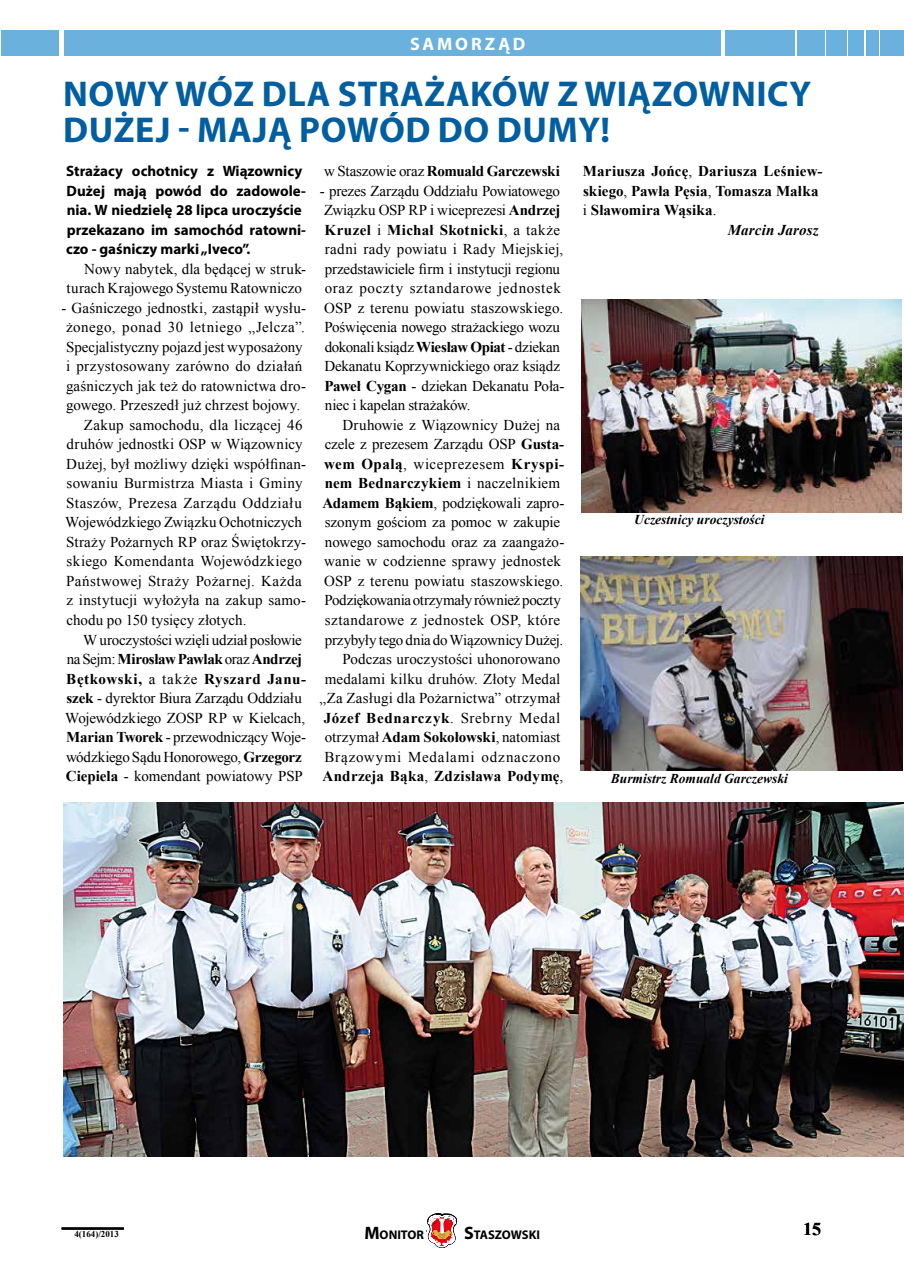
<style>
.page{position:relative;width:904px;height:1276px;background:#fff}
.page>*{position:absolute;margin:0;border:0;box-sizing:border-box;transform-origin:0 0}
.t1{font:700 36px "Myriad Pro";letter-spacing:.015em;color:#005ea1}
.t2{font:700 18px "Myriad Pro";letter-spacing:.155em;color:#fff}
.t3{font:700 18px "Times New Roman";color:#000}
.t4{font:15px/19.5px "Times New Roman";letter-spacing:.005em;color:#000;text-align:right}
.t5{font:700 15px/19.5px "Myriad Pro";color:#000}
.t6{font:15px "Times New Roman";letter-spacing:-.015em;color:#000}
.t7{font:700 15px "Times New Roman";letter-spacing:.005em;color:#000}
.t8{font:15px "Times New Roman";letter-spacing:.035em;color:#000}
.t9{font:700 15px "Times New Roman";letter-spacing:-.025em;color:#000}
.t10{font:15px "Times New Roman";letter-spacing:-.025em;color:#000}
.t11{font:15px "Times New Roman";letter-spacing:.03em;color:#000}
.t12{font:700 15px "Times New Roman";letter-spacing:-.02em;color:#000}
.t13{font:15px "Times New Roman";letter-spacing:.025em;color:#000}
.t14{font:700 15px "Times New Roman";letter-spacing:.04em;color:#000}
.t15{font:italic 700 15px "Times New Roman";letter-spacing:.01em;color:#000}
.t16{font:italic 700 13.5px "Times New Roman";color:#000}
.t17{font:700 12.6px "Myriad Pro";color:#000}
.t18{font:700 9px "Times New Roman";color:#000}
.s1{font-weight:400}
.s2{font-weight:700}
.s3{font-size:18px}
</style>
<div class="page">
<svg style="left:427px;top:1213px;width:30px;height:34px"></svg>
<hr style="left:62px;top:1227px;width:62px;height:1px;background:#000">
<hr style="left:62px;top:1228px;width:62px;height:1px;background:#000">
<div style="left:65px;top:30px;width:656px;height:26px;background:#6bb1dd"></div>
<div style="left:880px;top:30px;width:24px;height:26px;background:#6bb1dd"></div>
<div style="left:866px;top:30px;width:12px;height:26px;background:#6bb1dd"></div>
<div style="left:848px;top:30px;width:16px;height:26px;background:#6bb1dd"></div>
<div style="left:725px;top:30px;width:69px;height:26px;background:#6bb1dd"></div>
<div style="left:2px;top:30px;width:57px;height:26px;background:#6bb1dd"></div>
<div style="left:826px;top:30px;width:20px;height:26px;background:#6bb1dd"></div>
<div style="left:796px;top:30px;width:28px;height:26px;background:#6bb1dd"></div>
<img style="left:63px;top:802px;width:840px;height:354px">
<img style="left:580px;top:557px;width:322px;height:213px">
<img style="left:581px;top:299px;width:320px;height:213px">
<p class="t2" style="left:410px;top:32px;width:117px">SAMORZĄD</p>
<h1 class="t1" style="left:63px;top:71px;width:222px">Nowy wóz dla</h1>
<h1 class="t1" style="left:338px;top:71px;width:314px">strażaków z wiązo</h1>
<h1 class="t1" style="left:698px;top:71px;width:114px">wnicy</h1>
<h1 class="t1" style="left:63px;top:107px;width:461px">dużej - mają powód do dum</h1>
<h1 class="t1" style="left:578px;top:107px;width:33px">y!</h1>
<p class="t5" style="left:66px;top:161px;width:241px">Strażacy ochotnicy z Wiązownicy<br>Dużej mają powód do zadowole&shy;nia. W niedzielę 28 lipca uroczyście przekazano im samochód ratowni&shy;czo - gaśniczy marki „Iveco”.</p>
<p class="t4" style="left:67px;top:259px;width:241px">Nowy nabytek, dla będącej w struk‑ turach Krajowego Systemu Ratowniczo</p>
<p class="t4" style="left:62px;top:298px;width:246px">- Gaśniczego jednostki, zastąpił wysłu‑</p>
<p class="t11" style="left:66px;top:317px;width:240px">żonego, ponad 30 letniego „Jelcza”.</p>
<p class="t4" style="left:66px;top:337px;width:238px">Specjalistyczny pojazd jest wyposażony</p>
<p class="t4" style="left:66px;top:356px;width:238px">i przystosowany zarówno do działań</p>
<p class="t4" style="left:66px;top:376px;width:241px">gaśniczych jak też do ratownictwa dro‑</p>
<p class="t4" style="left:66px;top:395px;width:236px">gowego. Przeszedł już chrzest bojowy.</p>
<p class="t4" style="left:84px;top:415px;width:220px">Zakup samochodu, dla liczącej 46</p>
<p class="t4" style="left:66px;top:434px;width:238px">druhów jednostki OSP w Wiązownicy</p>
<p class="t4" style="left:66px;top:454px;width:241px">Dużej, był możliwy dzięki współfinan‑</p>
<p class="t13" style="left:67px;top:473px;width:237px">sowaniu Burmistrza Miasta i Gminy</p>
<p class="t8" style="left:66px;top:493px;width:237px">Staszów, Prezesa Zarządu Oddziału</p>
<p class="t4" style="left:65px;top:512px;width:238px">Wojewódzkiego Związku Ochotniczych</p>
<p class="t4" style="left:66px;top:532px;width:241px">Straży Pożarnych RP oraz Świętokrzy‑</p>
<p class="t4" style="left:67px;top:551px;width:237px">skiego Komendanta Wojewódzkiego</p>
<p class="t8" style="left:66px;top:571px;width:237px">Państwowej Straży Pożarnej. Każda</p>
<p class="t4" style="left:66px;top:590px;width:241px">z instytucji wyłożyła na zakup samo‑</p>
<p class="t4" style="left:66px;top:610px;width:181px">chodu po 150 tysięcy złotych.</p>
<p class="t6" style="left:83px;top:629px;width:220px">W uroczystości wzięli udział posłowie</p>
<p class="t9" style="left:67px;top:648px;width:237px"><span class="s1">na Sejm:</span> Mirosław Pawlak <span class="s1">oraz</span> Andrzej</p>
<p class="t14" style="left:66px;top:668px;width:241px">Bętkowski, <span class="s1">a także</span> Ryszard Janu-</p>
<p class="t4" style="left:67px;top:688px;width:237px"><span class="s2">szek</span> - dyrektor Biura Zarządu Oddziału</p>
<p class="t6" style="left:65px;top:707px;width:241px">Wojewódzkiego ZOSP RP w Kielcach,</p>
<p class="t6" style="left:66px;top:727px;width:241px"><span class="s2">Marian Tworek</span> - przewodniczący Woje‑</p>
<p class="t10" style="left:66px;top:746px;width:237px">wódzkiego Sądu Honorowego, <span class="s2">Grzegorz</span></p>
<p class="t4" style="left:66px;top:766px;width:238px"><span class="s2">Ciepiela</span> - komendant powiatowy PSP</p>
<p class="t12" style="left:324px;top:161px;width:237px"><span class="s1">w Staszowie oraz</span> Romuald Garczewski</p>
<p class="t4" style="left:320px;top:181px;width:246px;text-align:left">- prezes Zarządu Oddziału Powiatowego Związku OSP RP i wiceprezesi <span class="s2">Andrzej Kruzel</span> i <span class="s2">Michał Skotnicki</span>, a także radni rady powiatu i Rady Miejskiej, przedstawiciele firm i instytucji regionu oraz poczty sztandarowe jednostek OSP z terenu powiatu staszowskiego.<br>Poświęcenia nowego strażackiego wozu dokonali ksiądz <span class="s2">Wiesław Opiat</span> - dziekan Dekanatu Koprzywnickiego oraz ksiądz <span class="s2">Paweł Cygan</span> - dziekan Dekanatu Poła‑ niec i kapelan strażaków.</p>
<p class="t4" style="left:319px;top:415px;width:246px">Druhowie z Wiązownicy Dużej na czele z prezesem Zarządu OSP <span class="s2">Gusta&shy;wem Opalą</span>, wiceprezesem <span class="s2">Kryspi&shy;nem Bednarczykiem</span> i naczelnikiem <span class="s2">Adamem Bąkiem</span>, podziękowali zapro‑ szonym gościom za pomoc w zakupie nowego samochodu oraz za zaangażo‑ wanie w codzienne sprawy jednostek OSP z terenu powiatu staszowskiego.<br>Podziękowania otrzymały również poczty sztandarowe z jednostek OSP, które przybyły tego dnia do Wiązownicy Dużej.<br>Podczas uroczystości uhonorowano medalami kilku druhów. Złoty Medal „Za Zasługi dla Pożarnictwa” otrzymał <span class="s2">Józef Bednarczyk</span>. Srebrny Medal otrzymał <span class="s2">Adam Sokołowski</span>, natomiast Brązowymi Medalami odznaczono <span class="s2">Andrzeja Bąka</span>, <span class="s2">Zdzisława Podymę</span>,</p>
<p class="t7" style="left:582px;top:161px;width:241px">Mariusza Jońcę<span class="s1">,</span> Dariusza Leśniew-</p>
<p class="t7" style="left:583px;top:180px;width:237px">skiego<span class="s1">,</span> Pawła Pęsia<span class="s1">,</span> Tomasza Małka</p>
<p class="t7" style="left:583px;top:200px;width:135px"><span class="s1">i</span> Sławomira Wąsika<span class="s1">.</span></p>
<p class="t15" style="left:728px;top:219px;width:92px">Marcin Jarosz</p>
<p class="t16" style="left:634px;top:510px;width:132px">Uczestnicy uroczystości</p>
<p class="t16" style="left:611px;top:769px;width:179px">Burmistrz Romuald Garczewski</p>
<p class="t18" style="left:74px;top:1227px;width:46px">4(164)/2013</p>
<p class="t17" style="left:364px;top:1226px;width:61px"><span class="s3">M</span>ONITOR</p>
<p class="t17" style="left:464px;top:1226px;width:77px"><span class="s3">S</span>TASZOWSKI</p>
<p class="t3" style="left:803px;top:1216px;width:19px">15</p>
</div>
